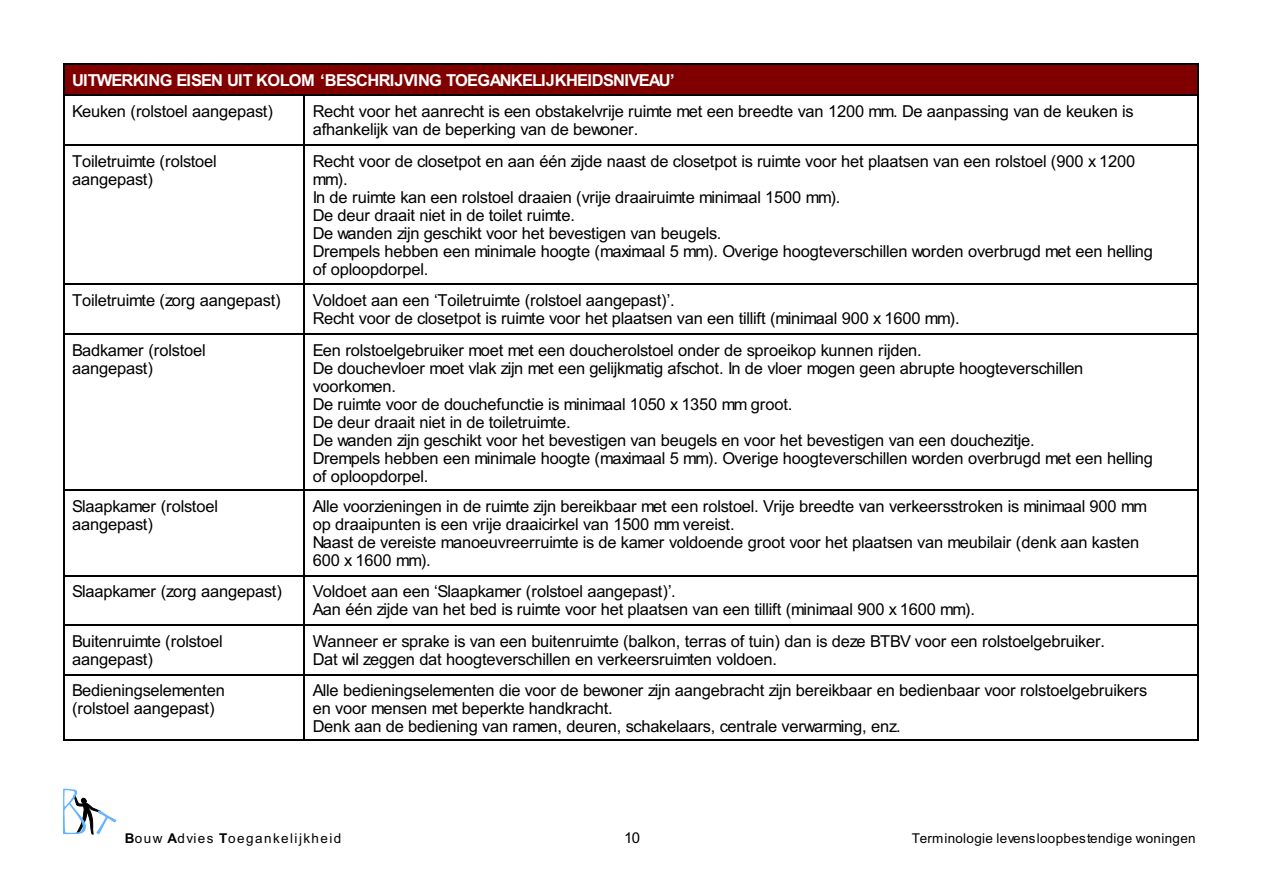
<style>
.page{position:relative;width:1263px;height:893px;background:#fff}
.page>*{position:absolute;margin:0;border:0;box-sizing:border-box;transform-origin:0 0}
.t1{font:16.5px/18px "Arial";letter-spacing:-.01em;color:#000}
.t2{font:700 16.5px "Arial";letter-spacing:-.04em;color:#fff}
.t3{font:15px "Arial";color:#000}
.t4{font:13.5px "Arial";letter-spacing:.025em;color:#000}
.t5{font:13.5px "Arial";letter-spacing:.11em;color:#000}
.s1{font-weight:700}
</style>
<div class="page">
<div style="left:63px;top:63px;width:1135px;height:31px;background:#800000"></div>
<hr style="left:63px;top:63px;width:1px;height:31px;background:#000">
<hr style="left:1197px;top:63px;width:1px;height:31px;background:#000">
<hr style="left:63px;top:63px;width:1135px;height:1px;background:#000">
<hr style="left:63px;top:94px;width:1px;height:50px;background:#000">
<hr style="left:63px;top:94px;width:240px;height:2px;background:#000">
<hr style="left:303px;top:94px;width:1px;height:50px;background:#000">
<hr style="left:1197px;top:94px;width:1px;height:50px;background:#000">
<hr style="left:303px;top:94px;width:895px;height:2px;background:#000">
<hr style="left:63px;top:144px;width:1px;height:139px;background:#000">
<hr style="left:63px;top:144px;width:240px;height:1px;background:#000">
<hr style="left:303px;top:144px;width:1px;height:139px;background:#000">
<hr style="left:1197px;top:144px;width:1px;height:139px;background:#000">
<hr style="left:303px;top:144px;width:895px;height:1px;background:#000">
<hr style="left:63px;top:284px;width:1px;height:49px;background:#000">
<hr style="left:63px;top:284px;width:240px;height:1px;background:#000">
<hr style="left:303px;top:284px;width:1px;height:49px;background:#000">
<hr style="left:1197px;top:284px;width:1px;height:49px;background:#000">
<hr style="left:303px;top:284px;width:895px;height:1px;background:#000">
<hr style="left:63px;top:333px;width:1px;height:157px;background:#000">
<hr style="left:63px;top:333px;width:240px;height:1px;background:#000">
<hr style="left:303px;top:333px;width:1px;height:157px;background:#000">
<hr style="left:1197px;top:333px;width:1px;height:157px;background:#000">
<hr style="left:303px;top:333px;width:895px;height:1px;background:#000">
<hr style="left:63px;top:489px;width:1px;height:85px;background:#000">
<hr style="left:63px;top:489px;width:240px;height:2px;background:#000">
<hr style="left:303px;top:489px;width:1px;height:85px;background:#000">
<hr style="left:1197px;top:489px;width:1px;height:85px;background:#000">
<hr style="left:303px;top:489px;width:895px;height:2px;background:#000">
<hr style="left:63px;top:575px;width:1px;height:49px;background:#000">
<hr style="left:63px;top:575px;width:240px;height:1px;background:#000">
<hr style="left:303px;top:575px;width:1px;height:49px;background:#000">
<hr style="left:1197px;top:575px;width:1px;height:49px;background:#000">
<hr style="left:303px;top:575px;width:895px;height:1px;background:#000">
<hr style="left:63px;top:624px;width:1px;height:49px;background:#000">
<hr style="left:63px;top:624px;width:240px;height:2px;background:#000">
<hr style="left:303px;top:624px;width:1px;height:49px;background:#000">
<hr style="left:1197px;top:624px;width:1px;height:49px;background:#000">
<hr style="left:303px;top:624px;width:895px;height:2px;background:#000">
<hr style="left:63px;top:674px;width:1px;height:67px;background:#000">
<hr style="left:63px;top:674px;width:240px;height:1px;background:#000">
<hr style="left:63px;top:740px;width:240px;height:1px;background:#000">
<hr style="left:303px;top:674px;width:1px;height:67px;background:#000">
<hr style="left:1197px;top:674px;width:1px;height:67px;background:#000">
<hr style="left:303px;top:674px;width:895px;height:1px;background:#000">
<hr style="left:303px;top:740px;width:895px;height:1px;background:#000">
<svg style="left:63px;top:789px;width:53px;height:45px"></svg>
<p class="t2" style="left:72px;top:74px;width:604px">UITWERKING EISEN UIT KOLOM ‘BESCHRIJVING TOEGANKELIJKHEIDSNIVEAU’</p>
<p class="t1" style="left:72px;top:104px;width:202px">Keuken (rolstoel aangepast)</p>
<p class="t1" style="left:313px;top:104px;width:822px">Recht voor het aanrecht is een obstakelvrije ruimte met een breedte van 1200 mm. De aanpassing van de keuken is afhankelijk van de beperking van de bewoner.</p>
<p class="t1" style="left:72px;top:153px;width:146px">Toiletruimte (rolstoel aangepast)</p>
<p class="t1" style="left:313px;top:153px;width:842px">Recht voor de closetpot en aan één zijde naast de closetpot is ruimte voor het plaatsen van een rolstoel (900 x 1200 mm).<br>In de ruimte kan een rolstoel draaien (vrije draairuimte minimaal 1500 mm).<br>De deur draait niet in de toilet ruimte.<br>De wanden zijn geschikt voor het bevestigen van beugels.<br>Drempels hebben een minimale hoogte (maximaal 5 mm). Overige hoogteverschillen worden overbrugd met een helling of oploopdorpel.</p>
<p class="t1" style="left:72px;top:293px;width:210px">Toiletruimte (zorg aangepast)</p>
<p class="t1" style="left:313px;top:293px;width:648px">Voldoet aan een ‘Toiletruimte (rolstoel aangepast)’.<br>Recht voor de closetpot is ruimte voor het plaatsen van een tillift (minimaal 900 x 1600 mm).</p>
<p class="t1" style="left:72px;top:342px;width:135px">Badkamer (rolstoel aangepast)</p>
<p class="t1" style="left:313px;top:342px;width:842px">Een rolstoelgebruiker moet met een doucherolstoel onder de sproeikop kunnen rijden.<br>De douchevloer moet vlak zijn met een gelijkmatig afschot. In de vloer mogen geen abrupte hoogteverschillen voorkomen.<br>De ruimte voor de douchefunctie is minimaal 1050 x 1350 mm groot.<br>De deur draait niet in de toiletruimte.<br>De wanden zijn geschikt voor het bevestigen van beugels en voor het bevestigen van een douchezitje.<br>Drempels hebben een minimale hoogte (maximaal 5 mm). Overige hoogteverschillen worden overbrugd met een helling of oploopdorpel.</p>
<p class="t1" style="left:72px;top:499px;width:148px">Slaapkamer (rolstoel aangepast)</p>
<p class="t1" style="left:313px;top:499px;width:836px">Alle voorzieningen in de ruimte zijn bereikbaar met een rolstoel. Vrije breedte van verkeersstroken is minimaal 900 mm op draaipunten is een vrije draaicirkel van 1500 mm vereist.<br>Naast de vereiste manoeuvreerruimte is de kamer voldoende groot voor het plaatsen van meubilair (denk aan kasten 600 x 1600 mm).</p>
<p class="t1" style="left:72px;top:584px;width:211px">Slaapkamer (zorg aangepast)</p>
<p class="t1" style="left:313px;top:584px;width:664px">Voldoet aan een ‘Slaapkamer (rolstoel aangepast)’.<br>Aan één zijde van het bed is ruimte voor het plaatsen van een tillift (minimaal 900 x 1600 mm).</p>
<p class="t1" style="left:72px;top:634px;width:152px">Buitenruimte (rolstoel aangepast)</p>
<p class="t1" style="left:313px;top:634px;width:794px">Wanneer er sprake is van een buitenruimte (balkon, terras of tuin) dan is deze BTBV voor een rolstoelgebruiker.<br>Dat wil zeggen dat hoogteverschillen en verkeersruimten voldoen.</p>
<p class="t1" style="left:72px;top:683px;width:154px">Bedieningselementen (rolstoel aangepast)</p>
<p class="t1" style="left:313px;top:683px;width:836px">Alle bedieningselementen die voor de bewoner zijn aangebracht zijn bereikbaar en bedienbaar voor rolstoelgebruikers en voor mensen met beperkte handkracht.<br>Denk aan de bediening van ramen, deuren, schakelaars, centrale verwarming, enz.</p>
<p class="t5" style="left:125px;top:833px;width:218px"><span class="s1">B</span>ouw <span class="s1">A</span>dvies <span class="s1">T</span>oegankelijkheid</p>
<p class="t3" style="left:624px;top:832px;width:18px">10</p>
<p class="t4" style="left:912px;top:833px;width:285px">Terminologie levensloopbestendige woningen</p>
</div>
